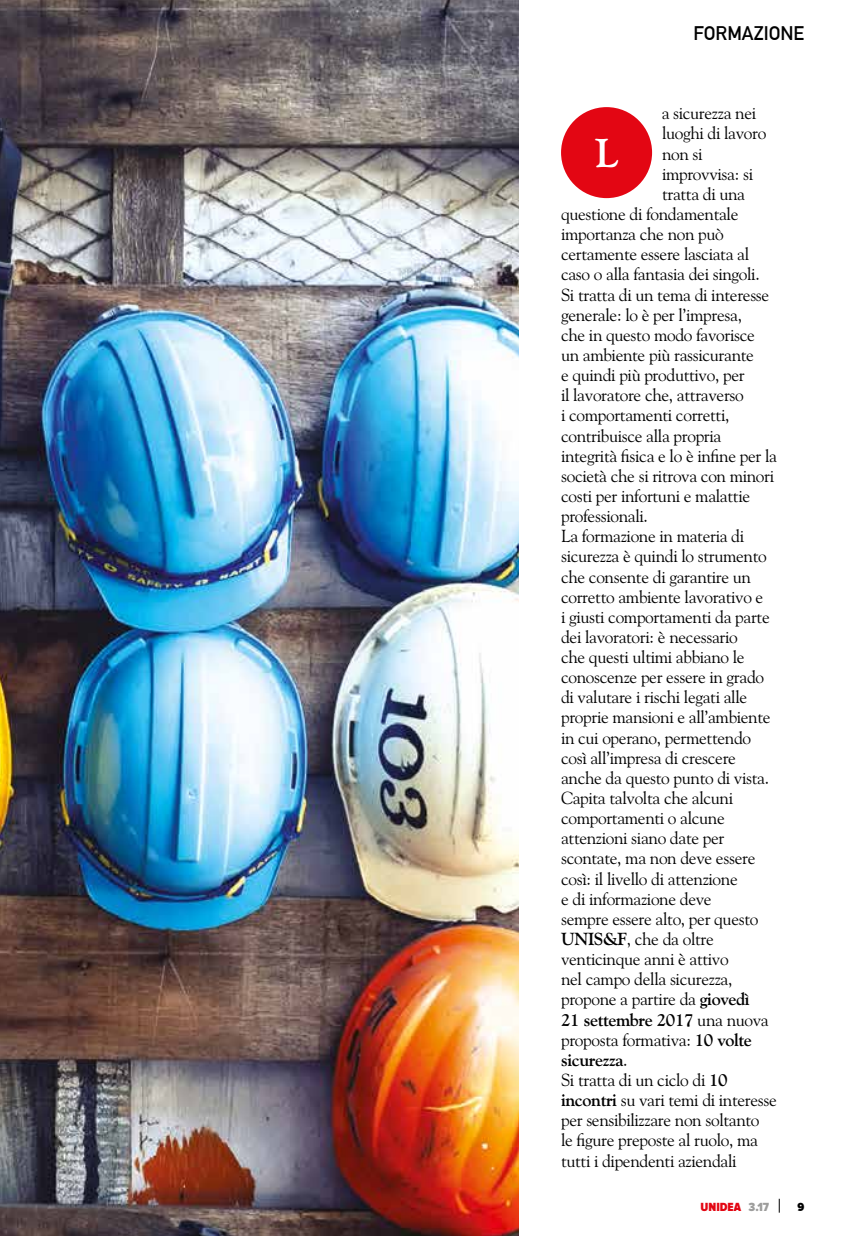
<style>
.page{position:relative;width:854px;height:1236px;background:#fff}
.page>*{position:absolute;margin:0;border:0;box-sizing:border-box;transform-origin:0 0}
.t1{font:700 40.25px "Goudy Old Style BT";color:#fff}
.t2{font:700 19.25px "DIN Alternate";color:#000}
.t3{font:17.5px "Goudy Old Style BT";letter-spacing:-.02em;color:#000}
.t4{font:700 17.5px "Goudy Old Style BT";letter-spacing:-.02em;color:#000}
.t5{font:900 12.25px "Proxima Nova Cond";color:#e30613}
.t6{font:900 12.25px "Proxima Nova A Cond";color:#000}
.s1{font-weight:700}
.s2{font-weight:400}
.s3{color:#9d9d9c}
</style>
<div class="page">
<img style="left:0;top:0;width:518px;height:1235px">
<div style="left:561px;top:107px;width:91px;height:91px;background:#e30613;border-radius:50%"></div>
<svg style="left:778px;top:1198px;width:1px;height:14px"></svg>
<p class="t2" style="left:693px;top:18px;width:112px">FORMAZIONE</p>
<p class="t3" style="left:661px;top:102px;width:96px">a sicurezza nei</p>
<p class="t3" style="left:661px;top:123px;width:106px">luoghi di lavoro</p>
<p class="t3" style="left:661px;top:143px;width:42px">non si</p>
<p class="t3" style="left:661px;top:163px;width:93px">improvvisa: si</p>
<p class="t3" style="left:661px;top:183px;width:85px">tratta di una</p>
<p class="t3" style="left:561px;top:203px;width:179px">questione di fondamentale</p>
<p class="t3" style="left:561px;top:223px;width:164px">importanza che non può</p>
<p class="t3" style="left:561px;top:243px;width:189px">certamente essere lasciata al</p>
<p class="t3" style="left:561px;top:263px;width:200px">caso o alla fantasia dei singoli.</p>
<p class="t3" style="left:561px;top:284px;width:210px">Si tratta di un tema di interesse</p>
<p class="t3" style="left:561px;top:304px;width:182px">generale: lo è per l’impresa,</p>
<p class="t3" style="left:561px;top:324px;width:195px">che in questo modo favorisce</p>
<p class="t3" style="left:561px;top:344px;width:194px">un ambiente più rassicurante</p>
<p class="t3" style="left:561px;top:364px;width:185px">e quindi più produttivo, per</p>
<p class="t3" style="left:561px;top:384px;width:184px">il lavoratore che, attraverso</p>
<p class="t3" style="left:561px;top:404px;width:170px">i comportamenti corretti,</p>
<p class="t3" style="left:561px;top:424px;width:162px">contribuisce alla propria</p>
<p class="t3" style="left:561px;top:445px;width:217px">integrità fisica e lo è infine per la</p>
<p class="t3" style="left:561px;top:465px;width:214px">società che si ritrova con minori</p>
<p class="t3" style="left:561px;top:485px;width:190px">costi per infortuni e malattie</p>
<p class="t3" style="left:561px;top:505px;width:88px">professionali.</p>
<p class="t3" style="left:561px;top:525px;width:184px">La formazione in materia di</p>
<p class="t3" style="left:561px;top:545px;width:207px">sicurezza è quindi lo strumento</p>
<p class="t3" style="left:561px;top:565px;width:191px">che consente di garantire un</p>
<p class="t3" style="left:561px;top:585px;width:204px">corretto ambiente lavorativo e</p>
<p class="t3" style="left:561px;top:606px;width:210px">i giusti comportamenti da parte</p>
<p class="t3" style="left:561px;top:626px;width:178px">dei lavoratori: è necessario</p>
<p class="t3" style="left:561px;top:646px;width:185px">che questi ultimi abbiano le</p>
<p class="t3" style="left:561px;top:666px;width:205px">conoscenze per essere in grado</p>
<p class="t3" style="left:561px;top:686px;width:188px">di valutare i rischi legati alle</p>
<p class="t3" style="left:561px;top:706px;width:211px">proprie mansioni e all’ambiente</p>
<p class="t3" style="left:561px;top:726px;width:191px">in cui operano, permettendo</p>
<p class="t3" style="left:561px;top:746px;width:176px">così all’impresa di crescere</p>
<p class="t3" style="left:561px;top:767px;width:209px">anche da questo punto di vista.</p>
<p class="t3" style="left:561px;top:787px;width:173px">Capita talvolta che alcuni</p>
<p class="t3" style="left:561px;top:807px;width:165px">comportamenti o alcune</p>
<p class="t3" style="left:561px;top:827px;width:165px">attenzioni siano date per</p>
<p class="t3" style="left:561px;top:847px;width:196px">scontate, ma non deve essere</p>
<p class="t3" style="left:561px;top:867px;width:178px">così: il livello di attenzione</p>
<p class="t3" style="left:561px;top:887px;width:152px">e di informazione deve</p>
<p class="t3" style="left:561px;top:907px;width:199px">sempre essere alto, per questo</p>
<p class="t3" style="left:561px;top:928px;width:154px"><span class="s1">UNIS&amp;F</span>, che da oltre</p>
<p class="t3" style="left:561px;top:948px;width:169px">venticinque anni è attivo</p>
<p class="t3" style="left:561px;top:968px;width:173px">nel campo della sicurezza,</p>
<p class="t3" style="left:561px;top:988px;width:190px">propone a partire da <span class="s1">giovedì</span></p>
<p class="t4" style="left:561px;top:1008px;width:209px">21 settembre 2017 <span class="s2">una nuova</span></p>
<p class="t3" style="left:561px;top:1028px;width:192px">proposta formativa: <span class="s1">10 volte</span></p>
<p class="t4" style="left:561px;top:1048px;width:68px">sicurezza<span class="s2">.</span></p>
<p class="t3" style="left:561px;top:1068px;width:168px">Si tratta di un ciclo di <span class="s1">10</span></p>
<p class="t3" style="left:561px;top:1089px;width:217px"><span class="s1">incontri</span> su vari temi di interesse</p>
<p class="t3" style="left:561px;top:1109px;width:200px">per sensibilizzare non soltanto</p>
<p class="t3" style="left:561px;top:1129px;width:198px">le figure preposte al ruolo, ma</p>
<p class="t3" style="left:561px;top:1149px;width:177px">tutti i dipendenti aziendali</p>
<h1 class="t1" style="left:595px;top:128px;width:24px">L</h1>
<p class="t5" style="left:700px;top:1199px;width:70px">UNIDEA <span class="s3">3.17</span></p>
<p class="t6" style="left:797px;top:1199px;width:8px">9</p>
</div>
